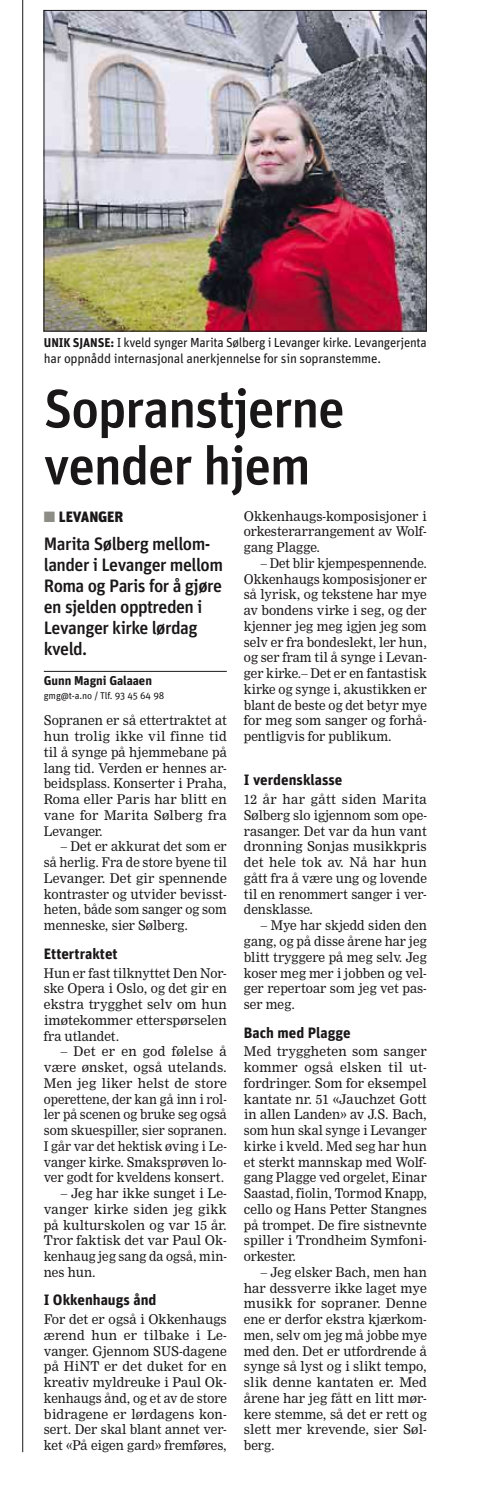
<style>
.page{position:relative;width:499px;height:1499px;background:#fff}
.page>*{position:absolute;margin:0;border:0;box-sizing:border-box;transform-origin:0 0}
.t1{font:500 54px/57px "Unit OT";letter-spacing:-.025em;color:#1a1718}
.t2{font:500 18px/21px "Unit OT";letter-spacing:-.03em;color:#1a1718}
.t3{font:700 15px "Unit OT";color:#1a1718}
.t4{font:900 15px "Unit OT";letter-spacing:-.01em;color:#1a1718}
.t5{font:13.2px/15.8px "Nimrod";color:#1a1718;text-align:justify}
.t6{font:13.2px/15.8px "Nimrod";color:#1a1718;text-align:justify;scale:.96 1}
.t7{font:13.2px/15.8px "Nimrod";color:#1a1718;text-align:justify;scale:.94 1}
.t8{font:13.2px/15.8px "Unit OT";letter-spacing:-.02em;color:#1a1718}
.t9{font:13.2px/15.8px "Nimrod";color:#1a1718;text-align:justify;scale:.95 1}
.t10{font:700 12.75px "Unit OT";letter-spacing:-.005em;color:#1a1718}
.t11{font:9.75px "Unit OT";letter-spacing:-.01em;color:#1a1718}
.s1{font-weight:700;font-size:12.75px}
.s2{color:#8d8d85}
</style>
<div class="page">
<hr style="left:44px;top:671px;width:183px;height:1px;background:#1a1718">
<img style="left:46px;top:12px;width:378px;height:317px">
<div style="left:44px;top:10px;width:382px;height:321px;border:1px solid #1a1718"></div>
<hr style="left:22px;top:0;width:1px;height:1452px;background:#1a1718">
<p class="t8" style="left:44px;top:336px;width:384px"><span class="s1">UNIK SJANSE:</span> I kveld synger Marita Sølberg i Levanger kirke. Levangerjenta har oppnådd internasjonal anerkjennelse for sin sopranstemme.</p>
<h1 class="t1" style="left:44px;top:384px;width:302px">Sopranstjerne vender hjem</h1>
<p class="t4" style="left:44px;top:511px;width:81px"><span class="s2">■</span> LEVANGER</p>
<h2 class="t2" style="left:44px;top:535px;width:181px">Marita Sølberg mellom&shy;lander i Levanger mellom<br>Roma og Paris for å gjøre en sjelden opptreden i<br>Levanger kirke lørdag kveld.</h2>
<p class="t10" style="left:44px;top:676px;width:110px">Gunn Magni Galaaen</p>
<p class="t11" style="left:44px;top:691px;width:122px">gmg@t-a.no / Tlf. 93 45 64 98</p>
<p class="t5" style="left:44px;top:713px;width:184px">Sopranen er så ettertraktet at hun trolig ikke vil finne tid til å synge på hjemmebane på lang tid. Verden er hennes ar&shy;beidsplass. Konserter i Praha, Roma eller Paris har blitt en vane for Marita Sølberg fra Levanger.</p>
<p class="t6" style="left:44px;top:839px;width:192px;text-indent:17px">– Det er akkurat det som er så herlig. Fra de store byene til Levanger. Det gir spennende kontraster og utvider bevisst&shy;heten, både som sanger og som menneske, sier Sølberg.</p>
<p class="t3" style="left:44px;top:947px;width:75px">Ettertraktet</p>
<p class="t9" style="left:44px;top:965px;width:194px">Hun er fast tilknyttet Den Nor&shy;ske Opera i Oslo, og det gir en ekstra trygghet selv om hun imøtekommer etterspørselen fra utlandet.</p>
<p class="t5" style="left:44px;top:1044px;width:184px;text-indent:17px">– Det er en god følelse å være ønsket, også utelands.<br>Men jeg liker helst de store operettene, der kan gå inn i rol&shy;ler på scenen og bruke seg også som skuespiller, sier sopranen.<br>I går var det hektisk øving i Le&shy;vanger kirke. Smaksprøven lo&shy;ver godt for kveldens konsert.</p>
<p class="t5" style="left:44px;top:1186px;width:184px;text-indent:17px">– Jeg har ikke sunget i Le&shy;vanger kirke siden jeg gikk på kulturskolen og var 15 år.<br>Tror faktisk det var Paul Ok&shy;kenhaug jeg sang da også, min&shy;nes hun.</p>
<p class="t3" style="left:44px;top:1294px;width:114px">I Okkenhaugs ånd</p>
<p class="t5" style="left:44px;top:1312px;width:184px">For det er også i Okkenhaugs ærend hun er tilbake i Le&shy;vanger. Gjennom SUS-dagene på HiNT er det duket for en kreativ myldreuke i Paul Ok&shy;kenhaugs ånd, og et av de store bidragene er lørdagens kon&shy;sert. Der skal blant annet ver&shy;ket «På eigen gard» fremføres,</p>
<p class="t5" style="left:244px;top:509px;width:184px">Okkenhaugs-komposisjoner i orkesterarrangement av Wolf&shy;gang Plagge.</p>
<p class="t7" style="left:244px;top:556px;width:196px;text-indent:17px">– Det blir kjempespennende.<br>Okkenhaugs komposisjoner er så lyrisk, og tekstene har mye av bondens virke i seg, og der kjenner jeg meg igjen jeg som selv er fra bondeslekt, ler hun, og ser fram til å synge i Levan&shy;ger kirke.– Det er en fantastisk kirke og synge i, akustikken er blant de beste og det betyr mye for meg som sanger og forhå&shy;pentligvis for publikum.</p>
<p class="t3" style="left:244px;top:774px;width:100px">I verdensklasse</p>
<p class="t5" style="left:244px;top:792px;width:184px">12 år har gått siden Marita Sølberg slo igjennom som ope&shy;rasanger. Det var da hun vant dronning Sonjas musikkpris det hele tok av. Nå har hun gått fra å være ung og lovende til en renommert sanger i ver&shy;densklasse.</p>
<p class="t6" style="left:244px;top:918px;width:192px;text-indent:17px">– Mye har skjedd siden den gang, og på disse årene har jeg blitt tryggere på meg selv. Jeg koser meg mer i jobben og vel&shy;ger repertoar som jeg vet pas&shy;ser meg.</p>
<p class="t3" style="left:244px;top:1026px;width:108px">Bach med Plagge</p>
<p class="t5" style="left:244px;top:1044px;width:184px">Med tryggheten som sanger kommer også elsken til ut&shy;fordringer. Som for eksempel kantate nr. 51 «Jauchzet Gott in allen Landen» av J.S. Bach, som hun skal synge i Levanger kirke i kveld. Med seg har hun et sterkt mannskap med Wolf&shy;gang Plagge ved orgelet, Einar Saastad, fiolin, Tormod Knapp, cello og Hans Petter Stangnes på trompet. De fire sistnevnte spiller i Trondheim Symfoni&shy;orkester.</p>
<p class="t6" style="left:244px;top:1265px;width:192px;text-indent:17px">– Jeg elsker Bach, men han har dessverre ikke laget mye musikk for sopraner. Denne ene er derfor ekstra kjærkom&shy;men, selv om jeg må jobbe mye med den. Det er utfordrende å synge så lyst og i slikt tempo, slik denne kantaten er. Med årene har jeg fått en litt mør&shy;kere stemme, så det er rett og slett mer krevende, sier Søl&shy;berg.</p>
</div>
